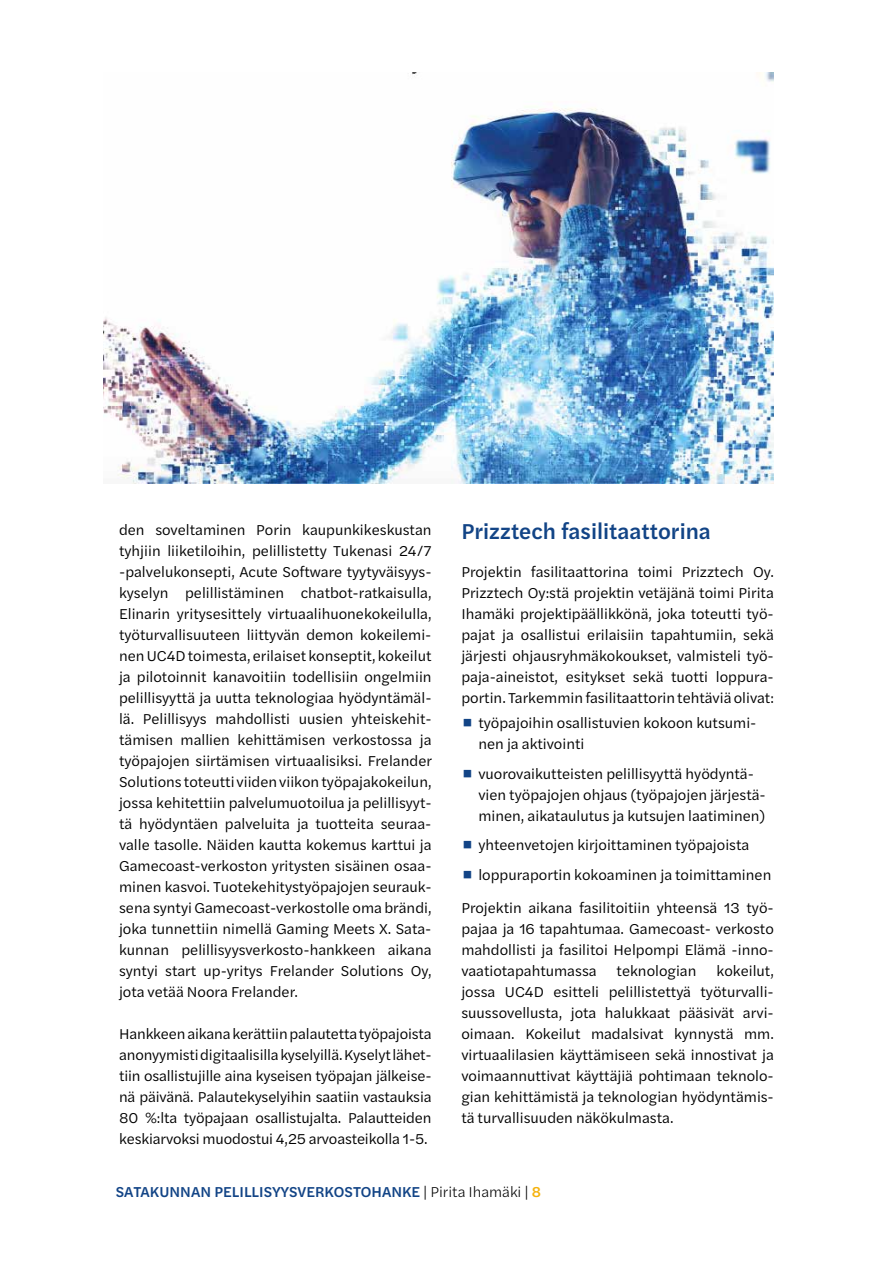
<style>
.page{position:relative;width:893px;height:1263px;background:#fff}
.page>*{position:absolute;margin:0;border:0;box-sizing:border-box;transform-origin:0 0}
.t1{font:500 22.5px "Halyard Text";color:#124486}
.t2{font:15px/21px "Halyard Text";color:#000;text-align:justify}
.t3{font:500 15px "Halyard Text";color:#124486}
.s1{font-weight:900;font-size:30px;color:#124486}
.s2{font-weight:300;color:#000}
.s3{color:#f5b20d}
</style>
<div class="page">
<img style="left:103px;top:72px;width:671px;height:412px">
<p class="t2" style="left:119px;top:518px;width:314px">den soveltaminen Porin kaupunkikeskustan tyhjiin liiketiloihin, pelillistetty Tukenasi 24/7 -palvelukonsepti, Acute Software tyytyväisyys&shy;kyselyn pelillistäminen chatbot-ratkaisulla, Elinarin yritysesittely virtuaalihuonekokeilulla, työturvallisuuteen liittyvän demon kokeilemi&shy;nen UC4D toimesta, erilaiset konseptit, kokeilut ja pilotoinnit kanavoitiin todellisiin ongelmiin pelillisyyttä ja uutta teknologiaa hyödyntämäl&shy;lä. Pelillisyys mahdollisti uusien yhteiskehit&shy;tämisen mallien kehittämisen verkostossa ja työpajojen siirtämisen virtuaalisiksi. Frelander Solutions toteutti viiden viikon työpajakokeilun, jossa kehitettiin palvelumuotoilua ja pelillisyyt&shy;tä hyödyntäen palveluita ja tuotteita seuraa&shy;valle tasolle. Näiden kautta kokemus karttui ja Gamecoast-verkoston yritysten sisäinen osaa&shy;minen kasvoi. Tuotekehitystyöpajojen seurauk&shy;sena syntyi Gamecoast-verkostolle oma brändi, joka tunnettiin nimellä Gaming Meets X. Sata&shy;kunnan pelillisyysverkosto-hankkeen aikana syntyi start up-yritys Frelander Solutions Oy, jota vetää Noora Frelander.</p>
<p class="t2" style="left:119px;top:1022px;width:314px">Hankkeen aikana kerättiin palautetta työpajoista anonyymisti digitaalisilla kyselyillä. Kyselyt lähet&shy;tiin osallistujille aina kyseisen työpajan jälkeise&shy;nä päivänä. Palautekyselyihin saatiin vastauksia 80 %:lta työpajaan osallistujalta. Palautteiden keskiarvoksi muodostui 4,25 arvoasteikolla 1-5.</p>
<h1 class="t1" style="left:461px;top:515px;width:251px">Prizztech fasilitaattorina</h1>
<p class="t2" style="left:461px;top:560px;width:314px">Projektin fasilitaattorina toimi Prizztech Oy.<br>Prizztech Oy:stä projektin vetäjänä toimi Pirita Ihamäki projektipäällikkönä, joka toteutti työ&shy;pajat ja osallistui erilaisiin tapahtumiin, sekä järjesti ohjausryhmäkokoukset, valmisteli työ&shy;paja-aineistot, esitykset sekä tuotti loppura&shy;portin. Tarkemmin fasilitaattorin tehtäviä olivat:</p>
<p class="t2" style="left:478px;top:712px;width:280px;text-indent:-17px"><span class="s1">•</span> työpajoihin osallistuvien kokoon kutsumi&shy;nen ja aktivointi</p>
<p class="t2" style="left:478px;top:762px;width:289px;text-align:left;text-indent:-17px"><span class="s1">•</span> vuorovaikutteisten pelillisyyttä hyödyntä&shy;vien työpajojen ohjaus (työpajojen järjestä&shy;minen, aikataulutus ja kutsujen laatiminen)</p>
<p class="t2" style="left:461px;top:834px;width:289px"><span class="s1">•</span> yhteenvetojen kirjoittaminen työpajoista</p>
<p class="t2" style="left:461px;top:863px;width:311px"><span class="s1">•</span> loppuraportin kokoaminen ja toimittaminen</p>
<p class="t2" style="left:461px;top:896px;width:314px">Projektin aikana fasilitoitiin yhteensä 13 työ&shy;pajaa ja 16 tapahtumaa. Gamecoast- verkosto mahdollisti ja fasilitoi Helpompi Elämä -inno&shy;vaatiotapahtumassa</p>
<p class="t2" style="left:461px;top:959px;width:314px;text-indent:255px">kokeilut, jossa UC4D esitteli pelillistettyä työturvalli&shy;suussovellusta, jota halukkaat pääsivät arvi&shy;oimaan. Kokeilut madalsivat kynnystä mm. virtuaalilasien käyttämiseen sekä innostivat ja voimaannuttivat käyttäjiä pohtimaan teknolo&shy;gian kehittämistä ja teknologian hyödyntämis&shy;tä turvallisuuden näkökulmasta.</p>
<p class="t2" style="left:617px;top:959px;width:81px">teknologian</p>
<p class="t3" style="left:116px;top:1181px;width:427px">SATAKUNNAN PELILLISYYSVERKOSTOHANKE <span class="s2">| Pirita Ihamäki |</span> <span class="s3">8</span></p>
</div>
